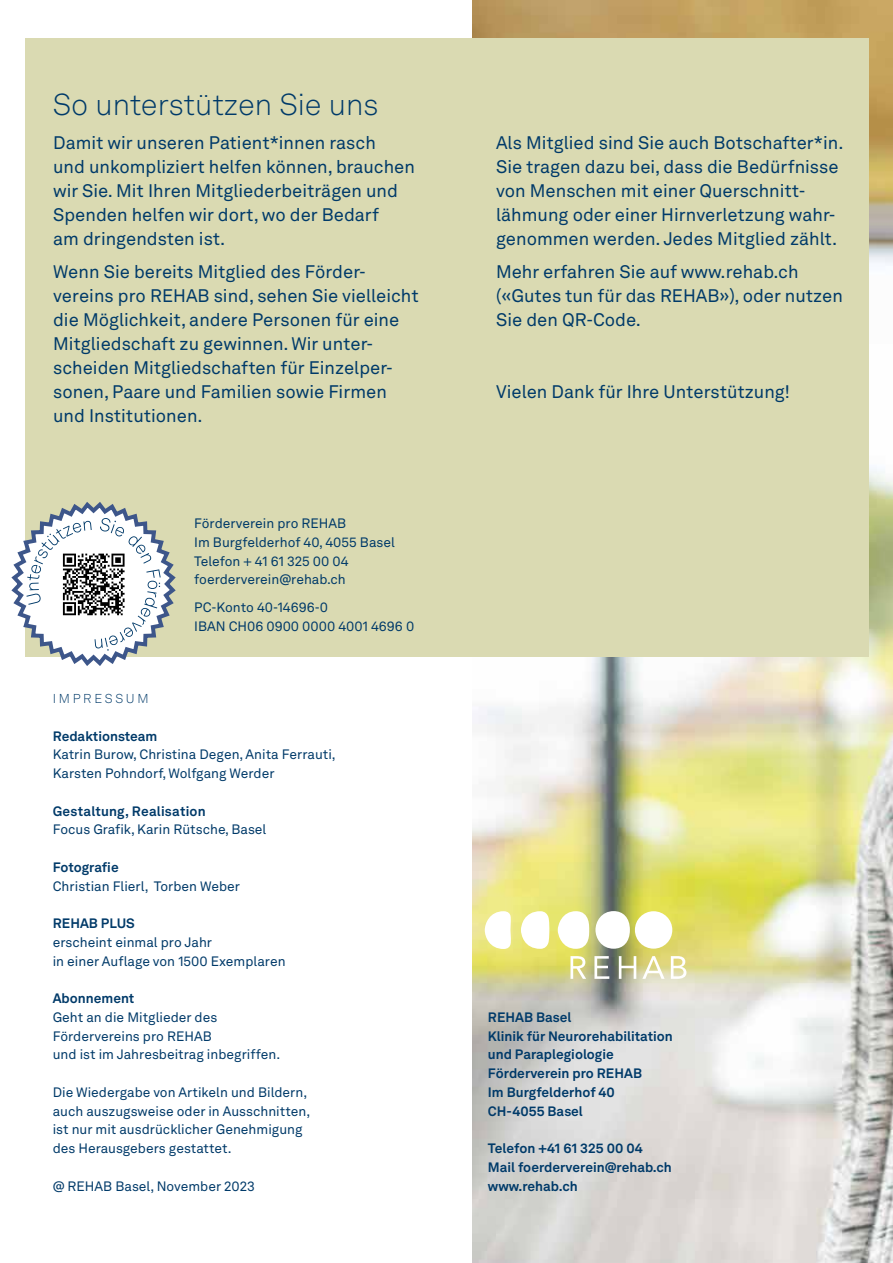
<style>
.page{position:relative;width:893px;height:1263px;background:#fff}
.page>*{position:absolute;margin:0;border:0;box-sizing:border-box;transform-origin:0 0}
.t1{font:300 30px "Akkurat LL";color:#003a69}
.t2{font:18px/24px "Akkurat LL";color:#003a69}
.t3{font:13.5px/18.8px "Akkurat LL";color:#003a69}
.t4{font:700 13.5px/18.8px "Akkurat LL";color:#003a69}
.t5{font:300 12.75px "Akkurat LL";letter-spacing:.21em;color:#003a69}
</style>
<div class="page">
<img style="left:472px;top:0;width:421px;height:1263px">
<div style="left:635px;top:911px;width:37px;height:38px;background:#fff;border-radius:50%"></div>
<div style="left:595px;top:911px;width:35px;height:38px;background:#fff;border-radius:50%"></div>
<svg style="left:558px;top:911px;width:32px;height:38px"></svg>
<svg style="left:521px;top:911px;width:28px;height:38px"></svg>
<svg style="left:485px;top:911px;width:26px;height:38px"></svg>
<svg style="left:570px;top:956px;width:16px;height:23px"></svg>
<svg style="left:594px;top:956px;width:15px;height:23px"></svg>
<svg style="left:619px;top:956px;width:17px;height:23px"></svg>
<svg style="left:642px;top:956px;width:23px;height:23px"></svg>
<svg style="left:671px;top:956px;width:15px;height:23px"></svg>
<div style="left:26px;top:39px;width:843px;height:618px;background:#dadab2"></div>
<svg style="left:11px;top:499px;width:165px;height:167px"></svg>
<h1 class="t1" style="left:53px;top:83px;width:327px">So unterstützen Sie uns</h1>
<p class="t2" style="left:53px;top:130px;width:363px">Damit wir unseren Patient*innen rasch<br>und unkompliziert helfen können, brauchen wir Sie. Mit Ihren Mitgliederbeiträgen und Spenden helfen wir dort, wo der Bedarf<br>am dringendsten ist.</p>
<p class="t2" style="left:53px;top:259px;width:367px">Wenn Sie bereits Mitglied des Förder&shy;vereins pro REHAB sind, sehen Sie vielleicht die Möglichkeit, andere Personen für eine Mitgliedschaft zu gewinnen. Wir unter&shy;scheiden Mitgliedschaften für Einzelper&shy;sonen, Paare und Familien sowie Firmen und Institutionen.</p>
<p class="t3" style="left:194px;top:513px;width:202px">Förderverein pro REHAB<br>Im Burgfelderhof 40, 4055 Basel<br>Telefon + 41 61 325 00 04 foerderverein@rehab.ch</p>
<p class="t3" style="left:194px;top:597px;width:222px">PC-Konto 40-14696-0<br>IBAN CH06 0900 0000 4001 4696 0</p>
<p class="t5" style="left:53px;top:690px;width:97px">IMPRESSUM</p>
<p class="t4" style="left:53px;top:726px;width:106px">Redaktionsteam</p>
<p class="t3" style="left:53px;top:745px;width:284px">Katrin Burow, Christina Degen, Anita Ferrauti,<br>Karsten Pohndorf, Wolfgang Werder</p>
<p class="t4" style="left:53px;top:801px;width:155px">Gestaltung, Realisation</p>
<p class="t3" style="left:53px;top:820px;width:215px">Focus Grafik, Karin Rütsche, Basel</p>
<p class="t4" style="left:53px;top:857px;width:67px">Fotografie</p>
<p class="t3" style="left:53px;top:876px;width:189px">Christian Flierl, Torben Weber</p>
<p class="t4" style="left:53px;top:913px;width:84px">REHAB PLUS</p>
<p class="t3" style="left:53px;top:932px;width:234px">erscheint einmal pro Jahr<br>in einer Auflage von 1500 Exemplaren</p>
<p class="t4" style="left:53px;top:988px;width:83px">Abonnement</p>
<p class="t3" style="left:53px;top:1007px;width:229px">Geht an die Mitglieder des<br>Fördervereins pro REHAB<br>und ist im Jahresbeitrag inbegriffen.</p>
<p class="t3" style="left:53px;top:1082px;width:259px">Die Wiedergabe von Artikeln und Bildern, auch auszugsweise oder in Ausschnitten, ist nur mit ausdrücklicher Genehmigung des Herausgebers gestattet.</p>
<p class="t3" style="left:53px;top:1176px;width:203px">@ REHAB Basel, November 2023</p>
<p class="t2" style="left:496px;top:130px;width:349px">Als Mitglied sind Sie auch Botschafter*in.<br>Sie tragen dazu bei, dass die Bedürfnisse von Menschen mit einer Querschnitt&shy;lähmung oder einer Hirnverletzung wahr&shy;genommen werden. Jedes Mitglied zählt.</p>
<p class="t2" style="left:496px;top:259px;width:348px">Mehr erfahren Sie auf www.rehab.ch («Gutes tun für das REHAB»), oder nutzen<br>Sie den QR-Code.</p>
<p class="t2" style="left:496px;top:379px;width:295px">Vielen Dank für Ihre Unterstützung!</p>
<p class="t4" style="left:488px;top:1007px;width:186px">REHAB Basel<br>Klinik für Neurorehabilitation und Paraplegiologie<br>Förderverein pro REHAB<br>Im Burgfelderhof 40<br>CH-4055 Basel</p>
<p class="t4" style="left:488px;top:1138px;width:185px">Telefon +41 61 325 00 04<br>Mail foerderverein@rehab.ch www.rehab.ch</p>
</div>
